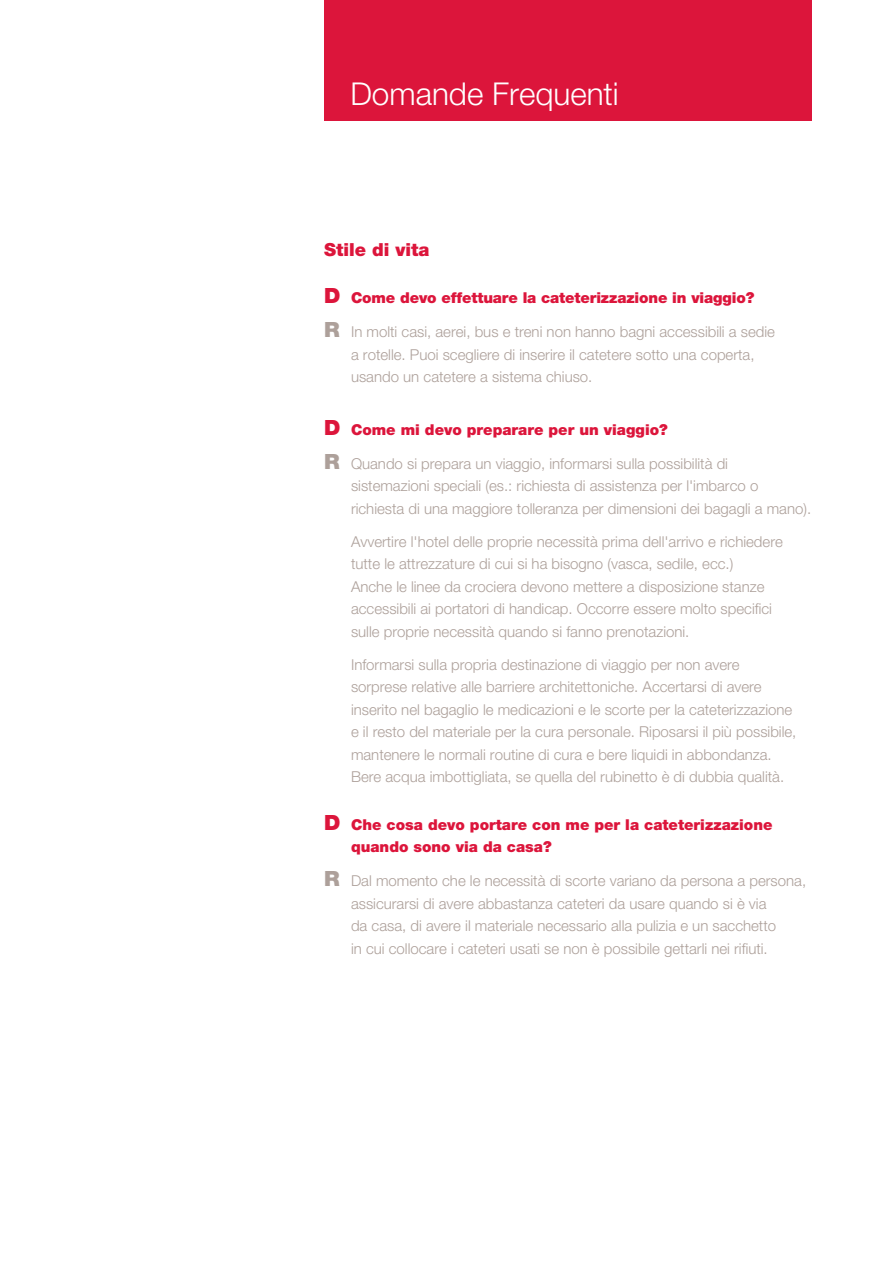
<style>
.page{position:relative;width:893px;height:1263px;background:#fff}
.page>*{position:absolute;margin:0;border:0;box-sizing:border-box;transform-origin:0 0}
.t1{font:300 31.5px "Helvetica Neue LT Std";color:#fff}
.t2{font:900 18px "Helvetica Neue LT Std";color:#dc153b}
.t3{font:300 15px/22.5px "Helvetica Neue LT Std";color:#ada09a}
.t4{font:900 15px/22.5px "Helvetica Neue LT Std";color:#dc153b}
.s1{font-size:21px}
.s2{font-weight:900;font-size:21px}
</style>
<div class="page">
<div style="left:324px;top:0;width:487px;height:121px;background:#dc153b"></div>
<h1 class="t1" style="left:350px;top:75px;width:270px">Domande Frequenti</h1>
<p class="t2" style="left:324px;top:239px;width:107px">Stile di vita</p>
<p class="t4" style="left:324px;top:286px;width:432px"><span class="s1">D</span> Come devo effettuare la cateterizzazione in viaggio?</p>
<p class="t3" style="left:351px;top:320px;width:425px;text-indent:-27px"><span class="s2">R</span> In molti casi, aerei, bus e treni non hanno bagni accessibili a sedie a rotelle. Puoi scegliere di inserire il catetere sotto una coperta, usando un catetere a sistema chiuso.</p>
<p class="t4" style="left:324px;top:418px;width:345px"><span class="s1">D</span> Come mi devo preparare per un viaggio?</p>
<p class="t3" style="left:351px;top:452px;width:462px;text-indent:-27px"><span class="s2">R</span> Quando si prepara un viaggio, informarsi sulla possibilità di<br>sistemazioni speciali (es.: richiesta di assistenza per l'imbarco o richiesta di una maggiore tolleranza per dimensioni dei bagagli a mano).</p>
<p class="t3" style="left:351px;top:530px;width:433px">Avvertire l'hotel delle proprie necessità prima dell'arrivo e richiedere tutte le attrezzature di cui si ha bisogno (vasca, sedile, ecc.)<br>Anche le linee da crociera devono mettere a disposizione stanze accessibili ai portatori di handicap. Occorre essere molto specifici sulle proprie necessità quando si fanno prenotazioni.</p>
<p class="t3" style="left:351px;top:653px;width:447px">Informarsi sulla propria destinazione di viaggio per non avere sorprese relative alle barriere architettoniche. Accertarsi di avere inserito nel bagaglio le medicazioni e le scorte per la cateterizzazione e il resto del materiale per la cura personale. Riposarsi il più possibile, mantenere le normali routine di cura e bere liquidi in abbondanza.<br>Bere acqua imbottigliata, se quella del rubinetto è di dubbia qualità.</p>
<p class="t4" style="left:351px;top:813px;width:423px;text-indent:-27px"><span class="s1">D</span> Che cosa devo portare con me per la cateterizzazione quando sono via da casa?</p>
<p class="t3" style="left:351px;top:869px;width:457px;text-indent:-27px"><span class="s2">R</span> Dal momento che le necessità di scorte variano da persona a persona, assicurarsi di avere abbastanza cateteri da usare quando si è via<br>da casa, di avere il materiale necessario alla pulizia e un sacchetto<br>in cui collocare i cateteri usati se non è possibile gettarli nei rifiuti.</p>
</div>
